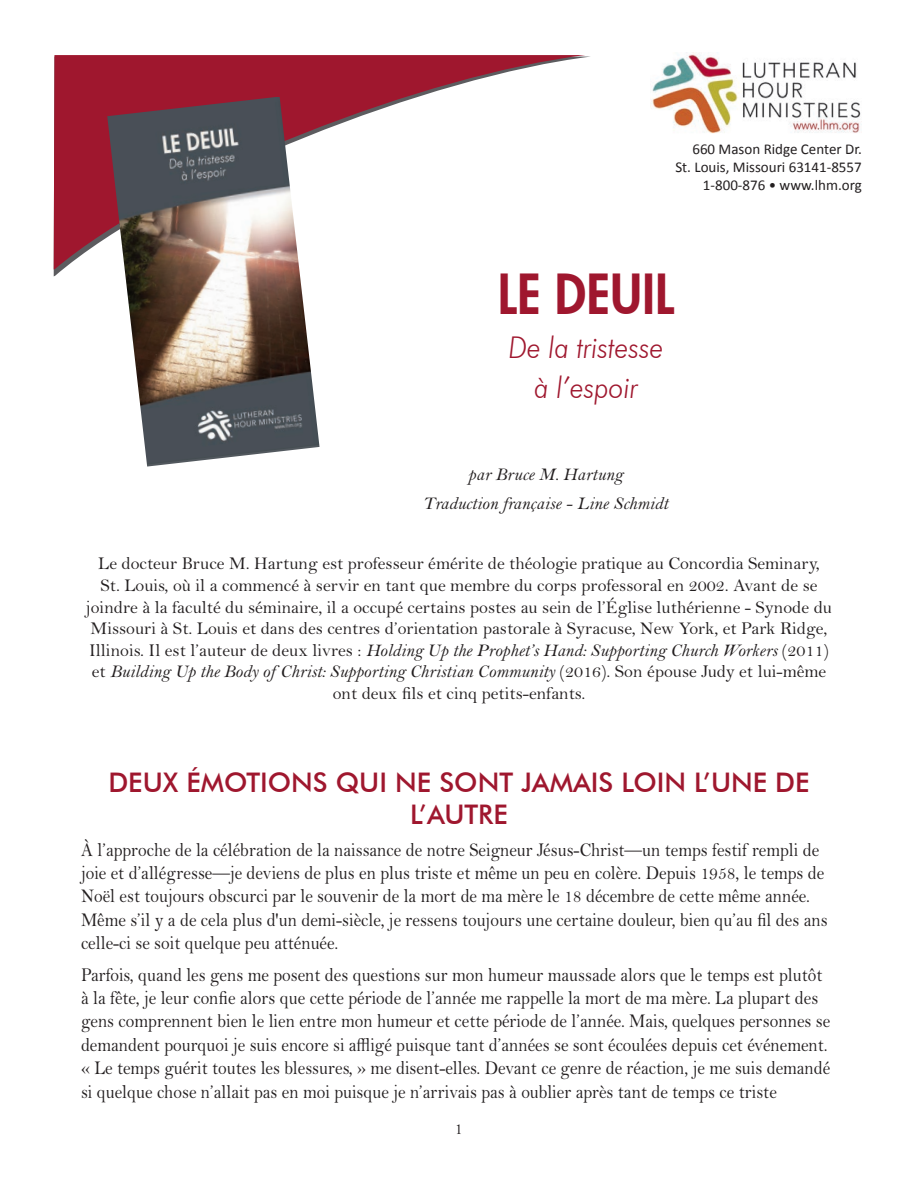
<style>
.page{position:relative;width:918px;height:1188px;background:#fff}
.page>*{position:absolute;margin:0;border:0;box-sizing:border-box;transform-origin:0 0}
.PC_-_body_-_web{font:800 54px "Futura";color:#9f172e;scale:.9 1}
.PC_-_body_-_web-2{font:italic 300 30px "Futura BT";color:#9f172e;scale:.9 1}
.PC_-_section_heads{font:500 27px/32.4px "Futura BT";color:#9f172e;text-align:center}
.PC_-_body_-_web-3{font:19.5px/23.4px "Bell MT Std";color:#231f20;scale:.9 1}
.PC_-_body_text{font:18px/21.6px "Bell MT Std";color:#231f20;text-align:center}
.PC_-_section_heads-2{font:italic 18px "Bell MT Std";color:#231f20}
.t1{font:15px "Calibri";color:#231f20}
.t2{font:15px "Adobe Garamond Pro";color:#231f20}
.s1{font-style:italic}
</style>
<div class="page">
<svg style="left:54px;top:55px;width:531px;height:215px"></svg>
<img style="left:650px;top:52px;width:212px;height:82px">
<img style="left:107px;top:97px;width:213px;height:370px">
<p class="t1" style="left:692px;top:139px;width:171px">660 Mason Ridge Center Dr.</p>
<p class="t1" style="left:675px;top:157px;width:188px">St. Louis, Missouri 63141-8557</p>
<p class="t1" style="left:703px;top:175px;width:160px">1-800-876 • www.lhm.org</p>
<p class="PC_-_body_-_web" style="left:498px;top:258px;width:198px">LE DEUIL</p>
<p class="PC_-_body_-_web-2" style="left:509px;top:330px;width:174px">De la tristesse</p>
<p class="PC_-_body_-_web-2" style="left:534px;top:369px;width:117px">à l’espoir</p>
<p class="PC_-_section_heads-2" style="left:468px;top:464px;width:156px">par Bruce M. Hartung</p>
<p class="PC_-_section_heads-2" style="left:423px;top:493px;width:247px">Traduction française - Line Schmidt</p>
<p class="PC_-_body_text" style="left:86px;top:553px;width:748px">Le docteur Bruce M. Hartung est professeur émérite de théologie pratique au Concordia Seminary,<br>St. Louis, où il a commencé à servir en tant que membre du corps professoral en 2002. Avant de se joindre à la faculté du séminaire, il a occupé certains postes au sein de l’Église luthérienne - Synode du Missouri à St. Louis et dans des centres d’orientation pastorale à Syracuse, New York, et Park Ridge, Illinois. Il est l’auteur de deux livres : <span class="s1">Holding Up the Prophet’s Hand: Supporting Church Workers</span> (2011) et <span class="s1">Building Up the Body of Christ: Supporting Christian Community</span> (2016). Son épouse Judy et lui-même ont deux fils et cinq petits-enfants.</p>
<p class="PC_-_section_heads" style="left:108px;top:766px;width:703px">DEUX ÉMOTIONS QUI NE SONT JAMAIS LOIN L’UNE DE<br>L’AUTRE</p>
<p class="PC_-_body_-_web-3" style="left:81px;top:838px;width:831px">À l’approche de la célébration de la naissance de notre Seigneur Jésus-Christ—un temps festif rempli de joie et d’allégresse—je deviens de plus en plus triste et même un peu en colère. Depuis 1958, le temps de Noël est toujours obscurci par le souvenir de la mort de ma mère le 18 décembre de cette même année.<br>Même s’il y a de cela plus d'un demi-siècle, je ressens toujours une certaine douleur, bien qu’au fil des ans celle-ci se soit quelque peu atténuée.</p>
<p class="PC_-_body_-_web-3" style="left:81px;top:963px;width:834px">Parfois, quand les gens me posent des questions sur mon humeur maussade alors que le temps est plutôt à la fête, je leur confie alors que cette période de l’année me rappelle la mort de ma mère. La plupart des gens comprennent bien le lien entre mon humeur et cette période de l’année. Mais, quelques personnes se demandent pourquoi je suis encore si affligé puisque tant d’années se sont écoulées depuis cet événement. « Le temps guérit toutes les blessures, » me disent-elles. Devant ce genre de réaction, je me suis demandé si quelque chose n’allait pas en moi puisque je n’arrivais pas à oublier après tant de temps ce triste</p>
<p class="t2" style="left:455px;top:1120px;width:9px">1</p>
</div>
